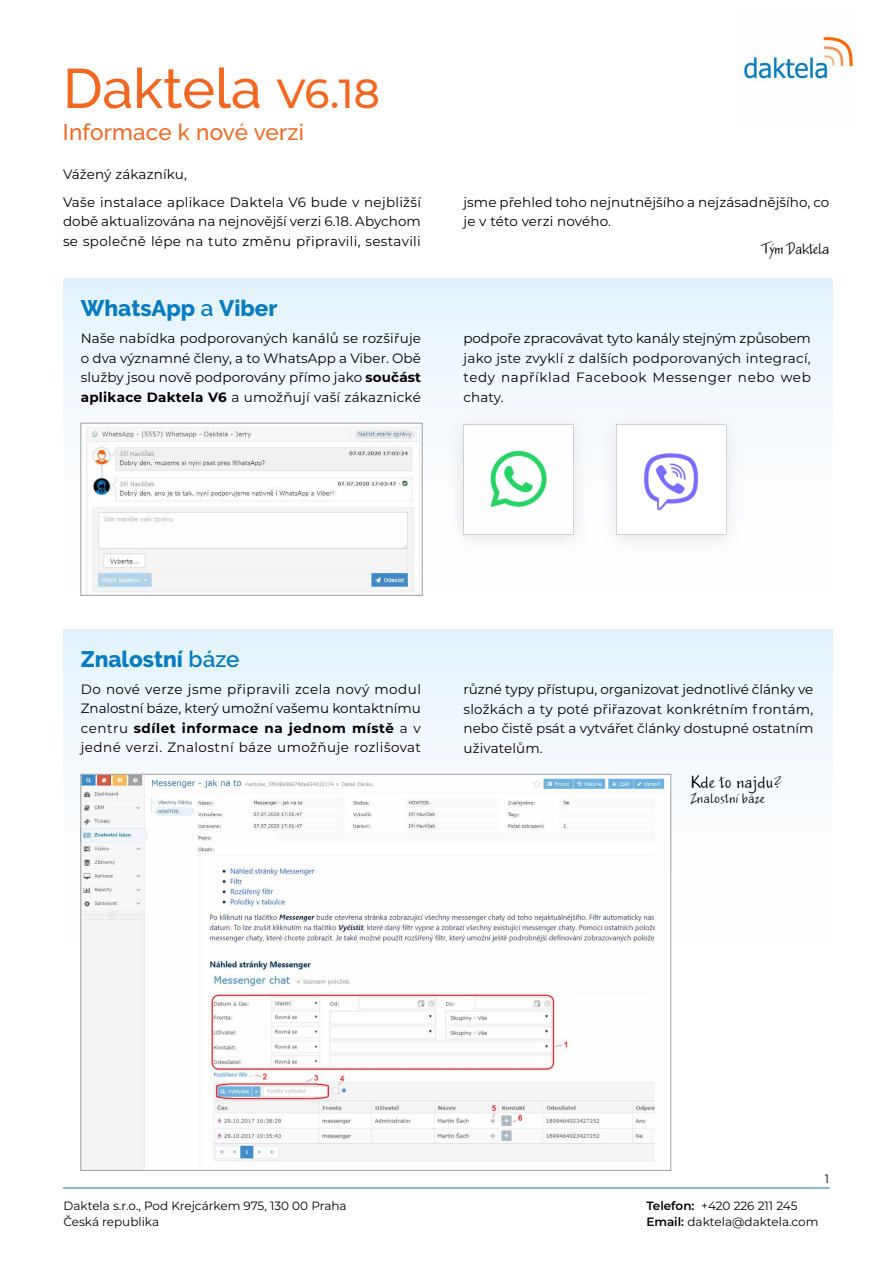
<style>
.page{position:relative;width:893px;height:1263px;background:#fff}
.page>*{position:absolute;margin:0;border:0;box-sizing:border-box;transform-origin:0 0}
.t1{font:500 55.5px "Raleway";color:#f26722}
.t2{font:800 22.5px "Raleway";color:#077cc1}
.t3{font:500 22.5px "Raleway";letter-spacing:.01em;color:#f26722}
.t4{font:300 15px "Jakob";letter-spacing:.06em;color:#000}
.t5{font:13.5px/19.5px "Montserrat";letter-spacing:.01em;color:#000;text-align:justify}
.t6{font:300 13.5px "Jakob";letter-spacing:.01em;color:#000}
.t7{font:12px/16.2px "Montserrat";color:#000}
.t8{font:300 12px "Jakob";letter-spacing:.06em;color:#000}
.s1{font-family:"Montserrat";font-size:40.5px}
.s2{font-weight:600}
.s3{font-weight:700}
</style>
<div class="page">
<img style="left:743px;top:36px;width:111px;height:45px">
<hr style="left:63px;top:1187px;width:767px;height:1px;background:#1c75ba">
<img style="left:85px;top:425px;width:336px;height:169px">
<div style="left:80px;top:423px;width:343px;height:173px;border:1px solid #a1a1a1"></div>
<img style="left:82px;top:776px;width:583px;height:393px">
<img style="left:431px;top:399px;width:153px;height:151px">
<img style="left:584px;top:399px;width:175px;height:151px">
<h1 class="t1" style="left:63px;top:56px;width:318px">Daktela <span class="s1">V6.18</span></h1>
<h2 class="t3" style="left:63px;top:119px;width:243px">Informace k nové verzi</h2>
<p class="t5" style="left:63px;top:160px;width:359px;line-height:28px">Vážený zákazníku,<br>Vaše instalace aplikace Daktela V6 bude v nejbližší</p>
<p class="t5" style="left:63px;top:211px;width:359px">době aktualizována na nejnovější verzi 6.18. Abychom se společně lépe na tuto změnu připravili, sestavili</p>
<h2 class="t2" style="left:81px;top:295px;width:198px">WhatsApp <span class="s2">a</span> Viber</h2>
<p class="t5" style="left:81px;top:328px;width:342px">Naše nabídka podporovaných kanálů se rozšiřuje o dva významné členy, a to WhatsApp a Viber. Obě služby jsou nově podporovány přímo jako <span class="s3">součást aplikace Daktela V6</span> a umožňují vaší zákaznické</p>
<p class="t5" style="left:463px;top:192px;width:367px">jsme přehled toho nejnutnějšího a nejzásadnějšího, co je v této verzi nového.</p>
<p class="t6" style="left:762px;top:238px;width:68px">Tým Daktela</p>
<p class="t5" style="left:463px;top:328px;width:349px">podpoře zpracovávat tyto kanály stejným způsobem jako jste zvyklí z dalších podporovaných integrací, tedy například Facebook Messenger nebo web chaty.</p>
<h2 class="t2" style="left:81px;top:646px;width:160px">Znalostní <span class="s2">báze</span></h2>
<p class="t5" style="left:81px;top:679px;width:342px">Do nové verze jsme připravili zcela nový modul Znalostní báze, který umožní vašemu kontaktnímu centru <span class="s3">sdílet informace na jednom místě</span> a v jedné verzi. Znalostní báze umožňuje rozlišovat</p>
<p class="t5" style="left:463px;top:679px;width:351px">různé typy přístupu, organizovat jednotlivé články ve složkách a ty poté přiřazovat konkrétním frontám, nebo čistě psát a vytvářet články dostupné ostatním uživatelům.</p>
<p class="t4" style="left:691px;top:771px;width:93px">Kde to najdu?</p>
<p class="t8" style="left:691px;top:789px;width:75px">Znalostní báze</p>
<p class="t7" style="left:825px;top:1170px;width:6px">1</p>
<p class="t7" style="left:63px;top:1197px;width:285px">Daktela s.r.o., Pod Krejcárkem 975, 130 00 Praha<br>Česká republika</p>
<p class="t7" style="left:646px;top:1197px;width:174px"><span class="s2">Telefon:</span> +420 226 211 245<br><span class="s2">Email:</span> daktela@daktela.com</p>
</div>
